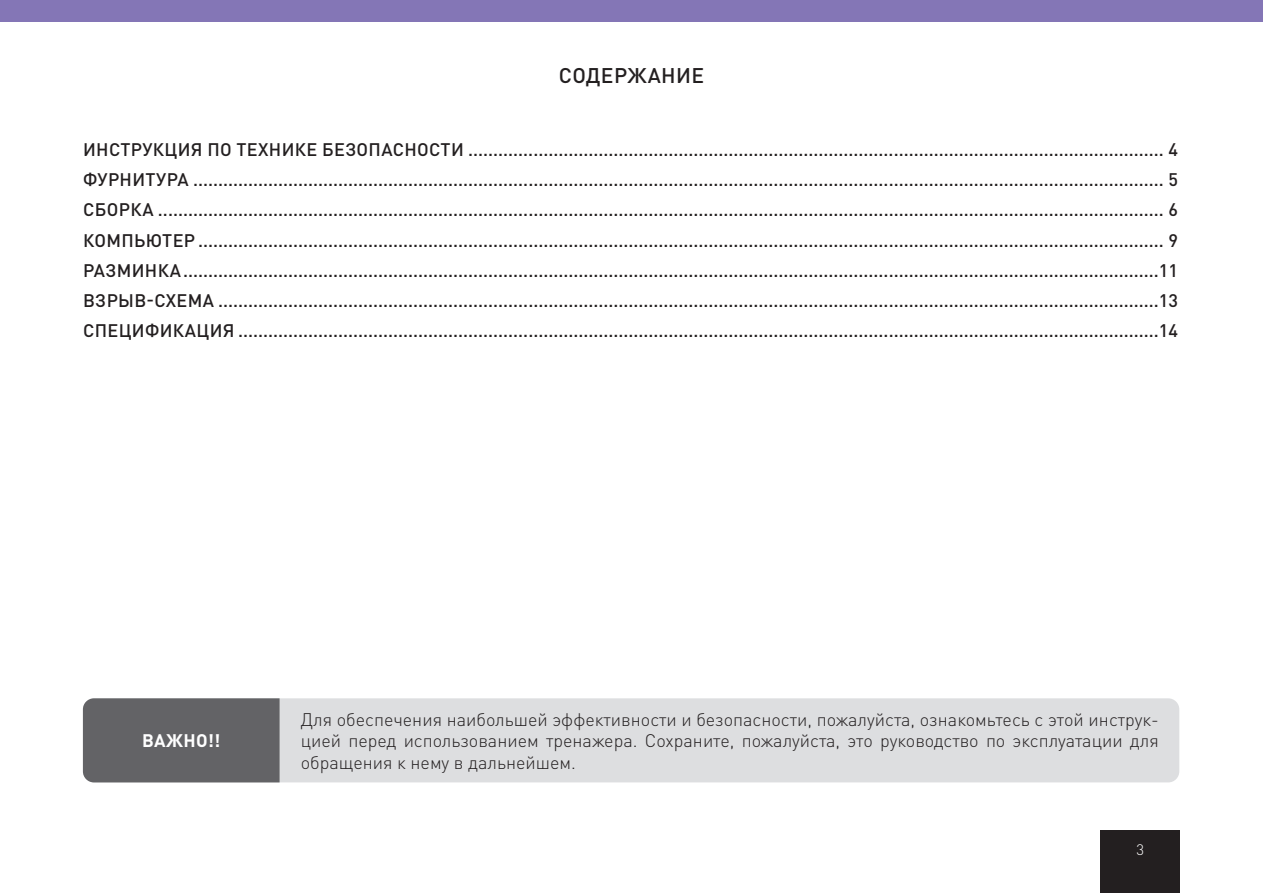
<style>
.page{position:relative;width:1263px;height:893px;background:#fff}
.page>*{position:absolute;margin:0;border:0;box-sizing:border-box;transform-origin:0 0}
.t1{font:500 21px "DIN Pro";letter-spacing:.02em;color:#231f20}
.t2{font:500 18px/30.2px "DIN Pro";letter-spacing:.02em;color:#231f20;text-align:justify}
.t3{font:300 18px/21.6px "DIN Pro";color:#231f20;text-align:justify}
.t4{font:700 18px "DIN Pro";letter-spacing:.02em;color:#fff}
.t5{font:300 15px "DIN Pro";color:#fff}
</style>
<div class="page">
<div style="left:0;top:0;width:1263px;height:21px;background:#8476b6"></div>
<div style="left:1101px;top:831px;width:79px;height:62px;background:#231f20"></div>
<div style="left:83px;top:698px;width:1096px;height:84px;background:#dddee0;border-radius:11px"></div>
<div style="left:83px;top:698px;width:197px;height:84px;background:#636366"></div>
<p class="t1" style="left:559px;top:58px;width:147px">СОДЕРЖАНИЕ</p>
<p class="t2" style="left:83px;top:133px;width:1096px">ИНСТРУКЦИЯ ПО ТЕХНИКЕ БЕЗОПАСНОСТИ ........................................................................................................................................... 4<br>ФУРНИТУРА .................................................................................................................................................................................................. 5<br>СБОРКА ......................................................................................................................................................................................................... 6<br>КОМПЬЮТЕР................................................................................................................................................................................................. 9<br>РАЗМИНКА...................................................................................................................................................................................................11<br>ВЗРЫВ-СХЕМА ............................................................................................................................................................................................13<br>СПЕЦИФИКАЦИЯ ........................................................................................................................................................................................14</p>
<p class="t4" style="left:142px;top:726px;width:80px">ВАЖНО!!</p>
<p class="t3" style="left:301px;top:707px;width:859px">Для обеспечения наибольшей эффективности и безопасности, пожалуйста, ознакомьтесь с этой инструк&shy;цией перед использованием тренажера. Сохраните, пожалуйста, это руководство по эксплуатации для обращения к нему в дальнейшем.</p>
<p class="t5" style="left:1136px;top:838px;width:9px">3</p>
</div>
